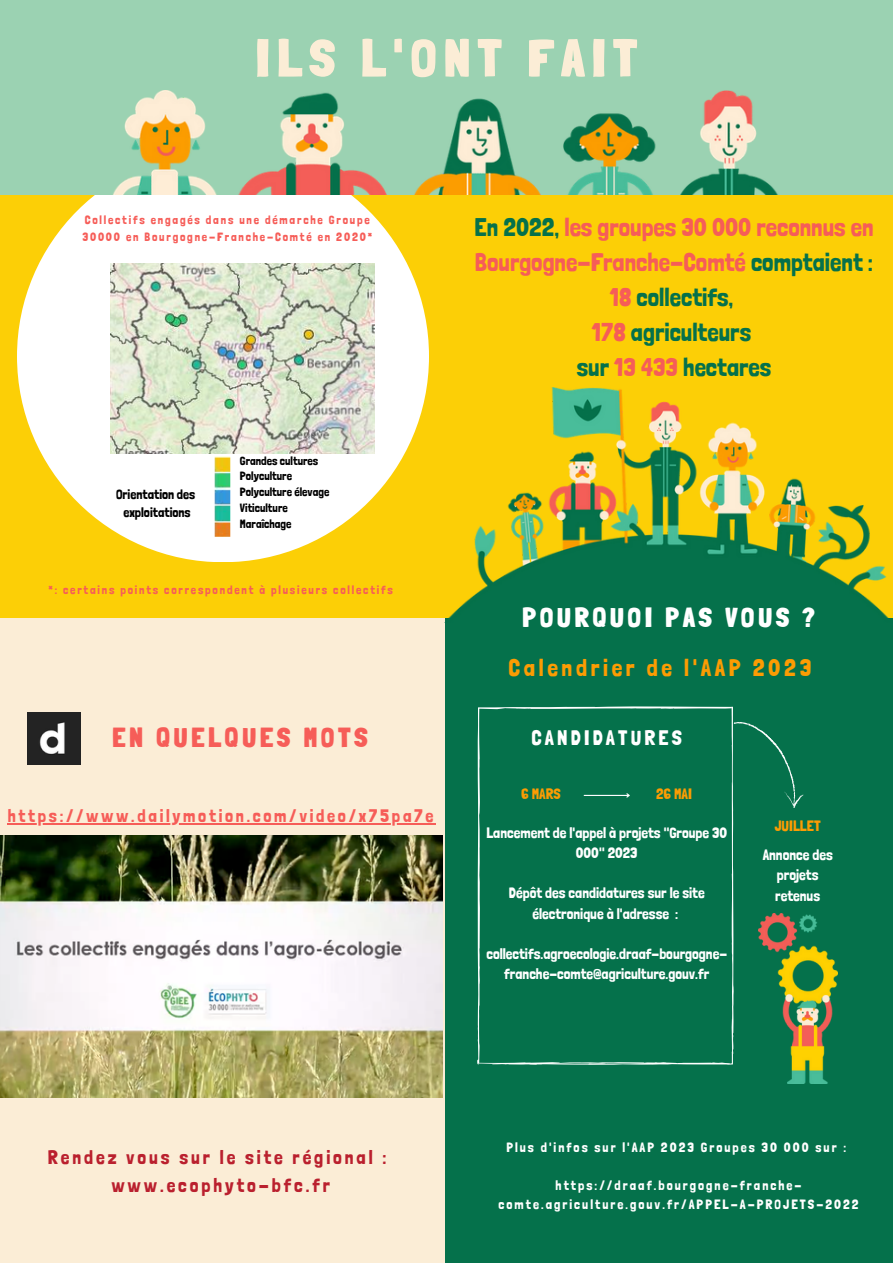
<style>
.page{position:relative;width:893px;height:1264px;background:#fff}
.page>*{position:absolute;margin:0;border:0;box-sizing:border-box;transform-origin:0 0}
.t1{font:900 52.5px "Londrina Solid";letter-spacing:.15em;color:#fbedd6}
.t2{font:900 27px "Londrina Solid";letter-spacing:.15em;color:#fff}
.t3{font:900 27px "Londrina Solid";letter-spacing:.15em;color:#f65d58}
.t4{font:25.5px/34.8px "Londrina Solid";color:#f65d58;text-align:center}
.t5{font:24px "Londrina Solid";letter-spacing:.15em;color:#fc9c03}
.t6{font:21px "Londrina Solid";letter-spacing:.15em;color:#fff}
.t7{font:19.5px/28px "Londrina Solid";letter-spacing:.15em;color:#ba202e;text-align:center}
.t8{font:18px "Londrina Solid";letter-spacing:.15em;color:#f65d58}
.t9{font:15px/20.2px "Londrina Solid";color:#fff;text-align:center}
.t10{font:15px "Londrina Solid";color:#fc9c03}
.t11{font:13.5px/19px "Londrina Solid";letter-spacing:.15em;color:#fff;text-align:center}
.t12{font:13.5px/18px "Londrina Solid";color:#000;text-align:center}
.t13{font:12px/17px "Londrina Solid";letter-spacing:.15em;color:#f65d58}
.t14{font:12px/16px "Londrina Solid";color:#000}
.s1{color:#05714b}
</style>
<div class="page">
<div style="left:0;top:0;width:892px;height:1262px;background:#fccf06"></div>
<div style="left:444px;top:618px;width:448px;height:644px;background:#05714b"></div>
<svg style="left:477px;top:706px;width:256px;height:359px"></svg>
<hr style="left:584px;top:794px;width:45px;height:2px;background:#fff">
<svg style="left:625px;top:792px;width:6px;height:6px"></svg>
<div style="left:0;top:618px;width:444px;height:644px;background:#fbedd6"></div>
<img style="left:758px;top:913px;width:79px;height:169px">
<img style="left:444px;top:387px;width:445px;height:235px">
<svg style="left:720px;top:711px;width:84px;height:97px"></svg>
<div style="left:17px;top:150px;width:412px;height:412px;background:#fff;border-radius:50%"></div>
<img style="left:110px;top:263px;width:264px;height:190px">
<div style="left:0;top:0;width:892px;height:194px;background:#9bd2b2"></div>
<img style="left:113px;top:91px;width:665px;height:103px">
<img style="left:28px;top:712px;width:53px;height:52px">
<img style="left:214px;top:456px;width:17px;height:80px">
<img style="left:0;top:835px;width:442px;height:262px">
<hr style="left:8px;top:823px;width:428px;height:1px;background:#f65d58">
<h1 class="t1" style="left:256px;top:27px;width:382px">ILS L'ONT FAIT</h1>
<p class="t13" style="left:82px;top:212px;width:291px">Collectifs engagés dans une démarche Groupe<br>30000 en Bourgogne-Franche-Comté en 2020*</p>
<p class="t12" style="left:116px;top:485px;width:81px">Orientation des exploitations</p>
<p class="t14" style="left:240px;top:452px;width:91px">Grandes cultures<br>Polyculture<br>Polyculture élevage<br>Viticulture<br>Maraîchage</p>
<p class="t13" style="left:48px;top:581px;width:346px">*: certains points correspondent à plusieurs collectifs</p>
<h2 class="t3" style="left:112px;top:721px;width:256px">EN QUELQUES MOTS</h2>
<p class="t8" style="left:8px;top:805px;width:427px">https://www.dailymotion.com/video/x75pa7e</p>
<h3 class="t4" style="left:474px;top:210px;width:400px"><span class="s1">En 2022,</span> les groupes 30 000 reconnus en<br>Bourgogne-Franche-Comté <span class="s1">comptaient :<br></span>18 <span class="s1">collectifs,<br></span>178 <span class="s1">agriculteurs<br>sur</span> 13 433 <span class="s1">hectares</span></h3>
<h2 class="t2" style="left:522px;top:601px;width:294px">POURQUOI PAS VOUS ?</h2>
<h3 class="t5" style="left:508px;top:653px;width:304px">Calendrier de l'AAP 2023</h3>
<h3 class="t6" style="left:531px;top:725px;width:152px">CANDIDATURES</h3>
<p class="t10" style="left:521px;top:784px;width:41px">6 MARS</p>
<p class="t10" style="left:656px;top:784px;width:37px">26 MAI</p>
<p class="t9" style="left:486px;top:822px;width:242px">Lancement de l'appel à projets "Groupe 30<br>000" 2023</p>
<p class="t9" style="left:509px;top:882px;width:197px">Dépôt des candidatures sur le site électronique à l'adresse :</p>
<p class="t9" style="left:486px;top:943px;width:242px">collectifs.agroecologie.draaf-bourgogne&shy;franche-comte@agriculture.gouv.fr</p>
<p class="t10" style="left:774px;top:816px;width:48px">JUILLET</p>
<p class="t9" style="left:762px;top:844px;width:72px">Annonce des projets retenus</p>
<h3 class="t7" style="left:48px;top:1142px;width:340px">Rendez vous sur le site régional : www.ecophyto-bfc.fr</h3>
<p class="t11" style="left:506px;top:1137px;width:341px">Plus d'infos sur l'AAP 2023 Groupes 30 000 sur :</p>
<p class="t11" style="left:498px;top:1175px;width:361px">https://draaf.bourgogne-franche&shy;comte.agriculture.gouv.fr/APPEL-A-PROJETS-2022</p>
</div>
